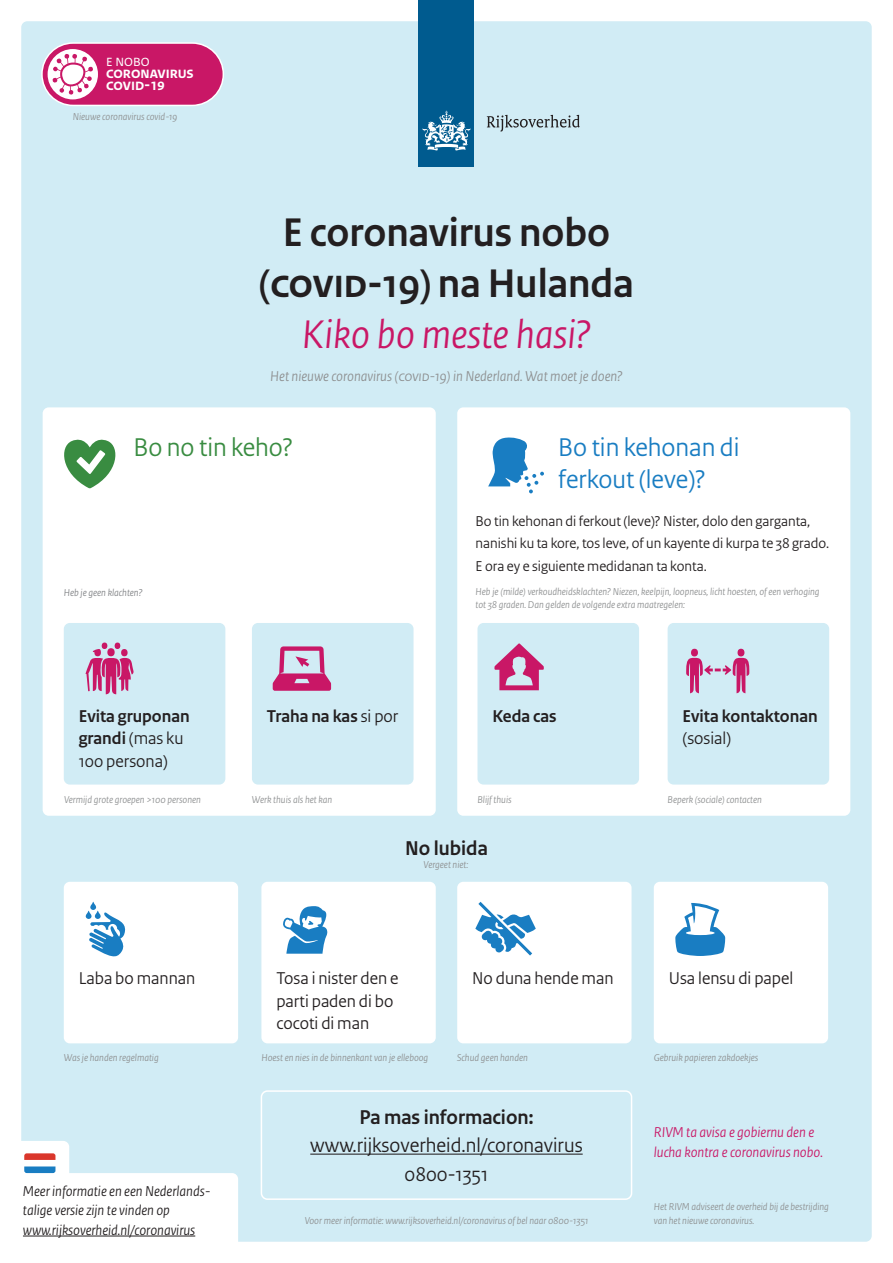
<style>
.page{position:relative;width:893px;height:1263px;background:#fff}
.page>*{position:absolute;margin:0;border:0;box-sizing:border-box;transform-origin:0 0}
.t1{font:700 42px/51px "Rijksoverheid Sans Heading";color:#231f20;text-align:center}
.t2{font:italic 42px "Rijksoverheid Sans Heading";color:#c91766}
.t3{font:27px/32.4px "Rijksoverheid Sans Heading";color:#197dc2}
.t4{font:27px "Rijksoverheid Sans Heading";color:#398c41}
.t5{font:21px/28.5px "Rijksoverheid Sans Heading";color:#231f20;text-align:center}
.t6{font:700 21px "Rijksoverheid Sans Heading";color:#231f20}
.t7{font:18px/22.5px "Rijksoverheid Sans Heading";color:#231f20}
.t8{font:700 18px/22.5px "Rijksoverheid Sans Heading";color:#231f20}
.t9{font:700 16.5px/12px "Rijksoverheid Sans Heading";color:#fff}
.t10{font:16.5px "Rijksoverheid Sans Heading";color:#fff}
.t11{font:15px/22.5px "Rijksoverheid Sans Heading";color:#231f20}
.t12{font:italic 15px/19.5px "Rijksoverheid Sans Heading";color:#231f20}
.t13{font:italic 15px "Rijksoverheid Sans Heading";color:#8e9091}
.t14{font:italic 15px/19.5px "Rijksoverheid Sans Heading";color:#c91766}
.t15{font:italic 10.5px/13.5px "Rijksoverheid Sans Heading";color:#8e9091}
.t16{font:italic 10.5px "Rijksoverheid Sans Heading";color:#808285}
.s1{font-weight:400}
</style>
<div class="page">
<div style="left:21px;top:21px;width:851px;height:1221px;background:#d1ecf5;border-radius:6px"></div>
<div style="left:64px;top:882px;width:174px;height:161px;background:#fff;border-radius:6px"></div>
<div style="left:419px;top:0;width:55px;height:166px;background:#005b8f"></div>
<svg style="left:423px;top:111px;width:47px;height:40px"></svg>
<svg style="left:487px;top:115px;width:93px;height:16px"></svg>
<div style="left:261px;top:1090px;width:371px;height:110px;border:2px solid #fff;border-radius:6px"></div>
<hr style="left:310px;top:1153px;width:273px;height:2px;background:#231f20">
<svg style="left:85px;top:902px;width:41px;height:55px"></svg>
<div style="left:261px;top:882px;width:175px;height:161px;background:#fff;border-radius:6px"></div>
<svg style="left:283px;top:906px;width:45px;height:48px"></svg>
<div style="left:457px;top:882px;width:175px;height:161px;background:#fff;border-radius:6px"></div>
<svg style="left:475px;top:902px;width:61px;height:53px"></svg>
<div style="left:654px;top:882px;width:174px;height:161px;background:#fff;border-radius:6px"></div>
<svg style="left:675px;top:903px;width:51px;height:53px"></svg>
<div style="left:43px;top:407px;width:393px;height:409px;background:#fff;border-radius:6px"></div>
<div style="left:64px;top:623px;width:161px;height:161px;background:#d1ecf5;border-radius:6px"></div>
<div style="left:252px;top:623px;width:161px;height:161px;background:#d1ecf5;border-radius:6px"></div>
<svg style="left:64px;top:439px;width:52px;height:49px"></svg>
<svg style="left:273px;top:646px;width:58px;height:45px"></svg>
<div style="left:457px;top:407px;width:393px;height:409px;background:#fff;border-radius:6px"></div>
<svg style="left:488px;top:437px;width:56px;height:56px"></svg>
<div style="left:477px;top:623px;width:162px;height:161px;background:#d1ecf5;border-radius:6px"></div>
<svg style="left:494px;top:643px;width:50px;height:47px"></svg>
<div style="left:668px;top:623px;width:161px;height:161px;background:#d1ecf5;border-radius:6px"></div>
<div style="left:691px;top:649px;width:7px;height:7px;background:#c91766;border-radius:50%"></div>
<div style="left:737px;top:649px;width:7px;height:7px;background:#c91766;border-radius:50%"></div>
<svg style="left:686px;top:658px;width:64px;height:35px"></svg>
<svg style="left:85px;top:642px;width:49px;height:52px"></svg>
<div style="left:42px;top:43px;width:181px;height:62px;background:#c91766;border-radius:31px"></div>
<div style="left:41px;top:42px;width:183px;height:64px;border:2px solid #fff;border-radius:31px"></div>
<div style="left:48px;top:49px;width:50px;height:50px;background:#fff;border-radius:50%"></div>
<svg style="left:52px;top:54px;width:41px;height:41px"></svg>
<div style="left:13px;top:1173px;width:225px;height:78px;background:#fff;border-radius:6px"></div>
<div style="left:5px;top:1141px;width:64px;height:78px;background:#fff;border-radius:6px"></div>
<hr style="left:23px;top:1235px;width:172px;height:1px;background:#231f20">
<div style="left:23px;top:1152px;width:34px;height:22px;border:3px solid #fff;border-radius:3px"></div>
<svg style="left:24px;top:1153px;width:31px;height:7px"></svg>
<div style="left:24px;top:1160px;width:31px;height:6px;background:#fff"></div>
<svg style="left:24px;top:1166px;width:31px;height:7px"></svg>
<h3 class="t10" style="left:106px;top:51px;width:45px">E NOBO</h3>
<h3 class="t9" style="left:106px;top:67px;width:89px">CORONAVIRUS<br>COVID-19</h3>
<p class="t15" style="left:73px;top:110px;width:106px">Nieuwe coronavirus covid-19</p>
<h1 class="t1" style="left:259px;top:208px;width:376px">E coronavirus nobo (COVID-19) na Hulanda</h1>
<h1 class="t2" style="left:302px;top:311px;width:291px">Kiko bo meste hasi?</h1>
<h3 class="t13" style="left:270px;top:367px;width:354px">Het nieuwe coronavirus (COVID-19) in Nederland. Wat moet je doen?</h3>
<h2 class="t4" style="left:134px;top:431px;width:161px">Bo no tin keho?</h2>
<h2 class="t3" style="left:558px;top:431px;width:183px">Bo tin kehonan di ferkout (leve)?</h2>
<h3 class="t11" style="left:476px;top:510px;width:355px">Bo tin kehonan di ferkout (leve)? Nister, dolo den garganta, nanishi ku ta kore, tos leve, of un kayente di kurpa te 38 grado.<br>E ora ey e siguiente medidanan ta konta.</h3>
<p class="t15" style="left:476px;top:584px;width:345px">Heb je (milde) verkoudheidsklachten? Niezen, keelpijn, loopneus, licht hoesten, of een verhoging tot 38 graden. Dan gelden de volgende extra maatregelen:</p>
<p class="t16" style="left:64px;top:586px;width:80px">Heb je geen klachten?</p>
<h3 class="t8" style="left:79px;top:705px;width:112px">Evita gruponan grandi <span class="s1">(mas ku<br>100 persona)</span></h3>
<h3 class="t8" style="left:267px;top:705px;width:133px">Traha na kas <span class="s1">si por</span></h3>
<h3 class="t8" style="left:492px;top:705px;width:66px">Keda cas</h3>
<h3 class="t8" style="left:683px;top:705px;width:137px">Evita kontaktonan</h3>
<h3 class="t7" style="left:683px;top:727px;width:50px">(sosial)</h3>
<p class="t15" style="left:64px;top:793px;width:138px">Vermijd grote groepen &gt;100 personen</p>
<p class="t15" style="left:252px;top:793px;width:82px">Werk thuis als het kan</p>
<p class="t15" style="left:477px;top:793px;width:36px">Blijf thuis</p>
<p class="t15" style="left:668px;top:793px;width:96px">Beperk (sociale) contacten</p>
<h3 class="t6" style="left:405px;top:836px;width:84px">No lubida</h3>
<p class="t15" style="left:424px;top:858px;width:46px">Vergeet niet:</p>
<h3 class="t7" style="left:79px;top:967px;width:118px">Laba bo mannan</h3>
<h3 class="t7" style="left:276px;top:967px;width:124px">Tosa i nister den e parti paden di bo cocoti di man</h3>
<h3 class="t7" style="left:472px;top:967px;width:143px">No duna hende man</h3>
<h3 class="t7" style="left:669px;top:967px;width:126px">Usa lensu di papel</h3>
<p class="t15" style="left:64px;top:1051px;width:96px">Was je handen regelmatig</p>
<p class="t15" style="left:261px;top:1051px;width:168px">Hoest en nies in de binnenkant van je elleboog</p>
<p class="t15" style="left:457px;top:1051px;width:72px">Schud geen handen</p>
<p class="t15" style="left:654px;top:1051px;width:106px">Gebruik papieren zakdoekjes</p>
<h3 class="t12" style="left:23px;top:1181px;width:189px">Meer informatie en een Nederlands&shy;talige versie zijn te vinden op www.rijksoverheid.nl/coronavirus</h3>
<h3 class="t6" style="left:360px;top:1105px;width:175px">Pa mas informacion:</h3>
<h3 class="t5" style="left:310px;top:1131px;width:274px">www.rijksoverheid.nl/coronavirus<br>0800-1351</h3>
<p class="t15" style="left:305px;top:1214px;width:285px">Voor meer informatie: www.rijksoverheid.nl/coronavirus of bel naar 0800-1351</p>
<h3 class="t14" style="left:654px;top:1123px;width:171px">RIVM ta avisa e gobiernu den e lucha kontra e coronavirus nobo.</h3>
<p class="t15" style="left:654px;top:1200px;width:177px">Het RIVM adviseert de overheid bij de bestrijding van het nieuwe coronavirus.</p>
</div>
